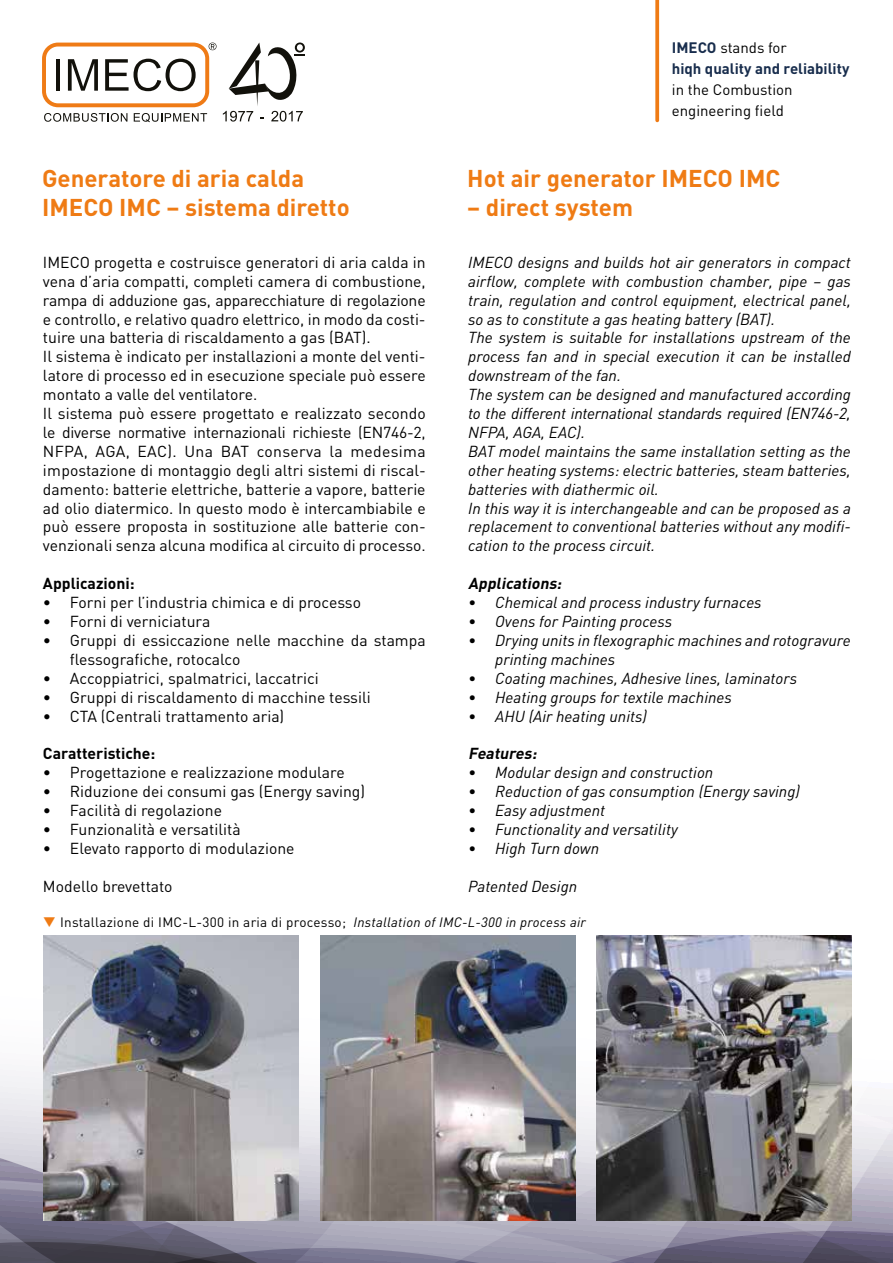
<style>
.page{position:relative;width:893px;height:1263px;background:#fff}
.page>*{position:absolute;margin:0;border:0;box-sizing:border-box;transform-origin:0 0}
.t1{font:700 24px/28.8px "DIN";color:#ef7b14}
.t2{font:15.75px/18.9px "DIN";color:#000}
.t3{font:italic 15.75px/18.9px "DIN";color:#000}
.t4{font:700 15.75px "DIN";color:#000}
.t5{font:italic 700 15.75px "DIN";color:#000}
.t6{font:700 15px/21px "DIN";color:#182d4d}
.t7{font:15px/21px "DIN";color:#000}
.t8{font:13.5px "DIN";letter-spacing:.02em;color:#000}
.s1{font-weight:400;color:#000}
.s2{color:#ef7b14}
.s3{font-style:italic}
</style>
<div class="page">
<svg style="left:0;top:997px;width:893px;height:266px"></svg>
<svg style="left:655px;top:0;width:4px;height:120px"></svg>
<img style="left:43px;top:935px;width:255px;height:285px">
<img style="left:321px;top:935px;width:255px;height:285px">
<svg style="left:44px;top:113px;width:83px;height:9px"></svg>
<svg style="left:134px;top:113px;width:73px;height:9px"></svg>
<svg style="left:42px;top:43px;width:174px;height:64px"></svg>
<svg style="left:223px;top:43px;width:82px;height:79px"></svg>
<img style="left:596px;top:935px;width:256px;height:285px">
<p class="t6" style="left:672px;top:37px;width:179px">IMECO <span class="s1">stands for<br></span>hiqh quality and reliability</p>
<p class="t7" style="left:672px;top:79px;width:122px">in the Combustion engineering field</p>
<h1 class="t1" style="left:42px;top:163px;width:309px">Generatore di aria calda<br>IMECO IMC – sistema diretto</h1>
<h1 class="t1" style="left:467px;top:163px;width:315px">Hot air generator IMECO IMC</h1>
<h1 class="t1" style="left:467px;top:192px;width:167px">– direct system</h1>
<p class="t2" style="left:43px;top:252px;width:384px">IMECO progetta e costruisce generatori di aria calda in vena d’aria compatti, completi camera di combustione, rampa di adduzione gas, apparecchiature di regolazione e controllo, e relativo quadro elettrico, in modo da costi&shy;tuire una batteria di riscaldamento a gas (BAT).<br>Il sistema è indicato per installazioni a monte del venti&shy;latore di processo ed in esecuzione speciale può essere montato a valle del ventilatore.<br>Il sistema può essere progettato e realizzato secondo le diverse normative internazionali richieste (EN746-2, NFPA, AGA, EAC). Una BAT conserva la medesima impostazione di montaggio degli altri sistemi di riscal&shy;damento: batterie elettriche, batterie a vapore, batterie ad olio diatermico. In questo modo è intercambiabile e può essere proposta in sostituzione alle batterie con&shy;venzionali senza alcuna modifica al circuito di processo.</p>
<p class="t4" style="left:43px;top:573px;width:93px">Applicazioni:</p>
<p class="t2" style="left:43px;top:593px;width:320px">• Forni per l’industria chimica e di processo</p>
<p class="t2" style="left:43px;top:611px;width:169px">• Forni di verniciatura</p>
<p class="t2" style="left:70px;top:630px;width:357px;text-indent:-27px">• Gruppi di essiccazione nelle macchine da stampa flessografiche, rotocalco</p>
<p class="t2" style="left:43px;top:668px;width:277px">• Accoppiatrici, spalmatrici, laccatrici</p>
<p class="t2" style="left:43px;top:687px;width:329px">• Gruppi di riscaldamento di macchine tessili</p>
<p class="t2" style="left:43px;top:706px;width:243px">• CTA (Centrali trattamento aria)</p>
<p class="t4" style="left:43px;top:743px;width:114px">Caratteristiche:</p>
<p class="t2" style="left:43px;top:763px;width:303px">• Progettazione e realizzazione modulare</p>
<p class="t2" style="left:43px;top:782px;width:324px">• Riduzione dei consumi gas (Energy saving)</p>
<p class="t2" style="left:43px;top:800px;width:181px">• Facilità di regolazione</p>
<p class="t2" style="left:43px;top:819px;width:199px">• Funzionalità e versatilità</p>
<p class="t2" style="left:43px;top:838px;width:253px">• Elevato rapporto di modulazione</p>
<p class="t2" style="left:43px;top:876px;width:131px">Modello brevettato</p>
<p class="t3" style="left:468px;top:252px;width:384px">IMECO designs and builds hot air generators in compact airflow, complete with combustion chamber, pipe – gas train, regulation and control equipment, electrical panel, so as to constitute a gas heating battery (BAT).<br>The system is suitable for installations upstream of the process fan and in special execution it can be installed downstream of the fan.<br>The system can be designed and manufactured according to the different international standards required (EN746-2, NFPA, AGA, EAC).<br>BAT model maintains the same installation setting as the other heating systems: electric batteries, steam batteries, batteries with diathermic oil.<br>In this way it is interchangeable and can be proposed as a replacement to conventional batteries without any modifi&shy;cation to the process circuit.</p>
<p class="t5" style="left:468px;top:573px;width:98px">Applications:</p>
<p class="t3" style="left:468px;top:593px;width:295px">• Chemical and process industry furnaces</p>
<p class="t3" style="left:468px;top:611px;width:205px">• Ovens for Painting process</p>
<p class="t3" style="left:495px;top:630px;width:357px;text-indent:-27px">• Drying units in flexographic machines and rotogravure printing machines</p>
<p class="t3" style="left:468px;top:668px;width:330px">• Coating machines, Adhesive lines, laminators</p>
<p class="t3" style="left:468px;top:687px;width:265px">• Heating groups for textile machines</p>
<p class="t3" style="left:468px;top:706px;width:180px">• AHU (Air heating units)</p>
<p class="t5" style="left:468px;top:743px;width:73px">Features:</p>
<p class="t3" style="left:468px;top:763px;width:247px">• Modular design and construction</p>
<p class="t3" style="left:468px;top:782px;width:333px">• Reduction of gas consumption (Energy saving)</p>
<p class="t3" style="left:468px;top:800px;width:138px">• Easy adjustment</p>
<p class="t3" style="left:468px;top:819px;width:211px">• Functionality and versatility</p>
<p class="t3" style="left:468px;top:838px;width:132px">• High Turn down</p>
<p class="t3" style="left:468px;top:876px;width:111px">Patented Design</p>
<p class="t8" style="left:43px;top:914px;width:544px"><span class="s2">❑</span> Installazione di IMC-L-300 in aria di processo; <span class="s3">Installation of IMC-L-300 in process air</span></p>
</div>
